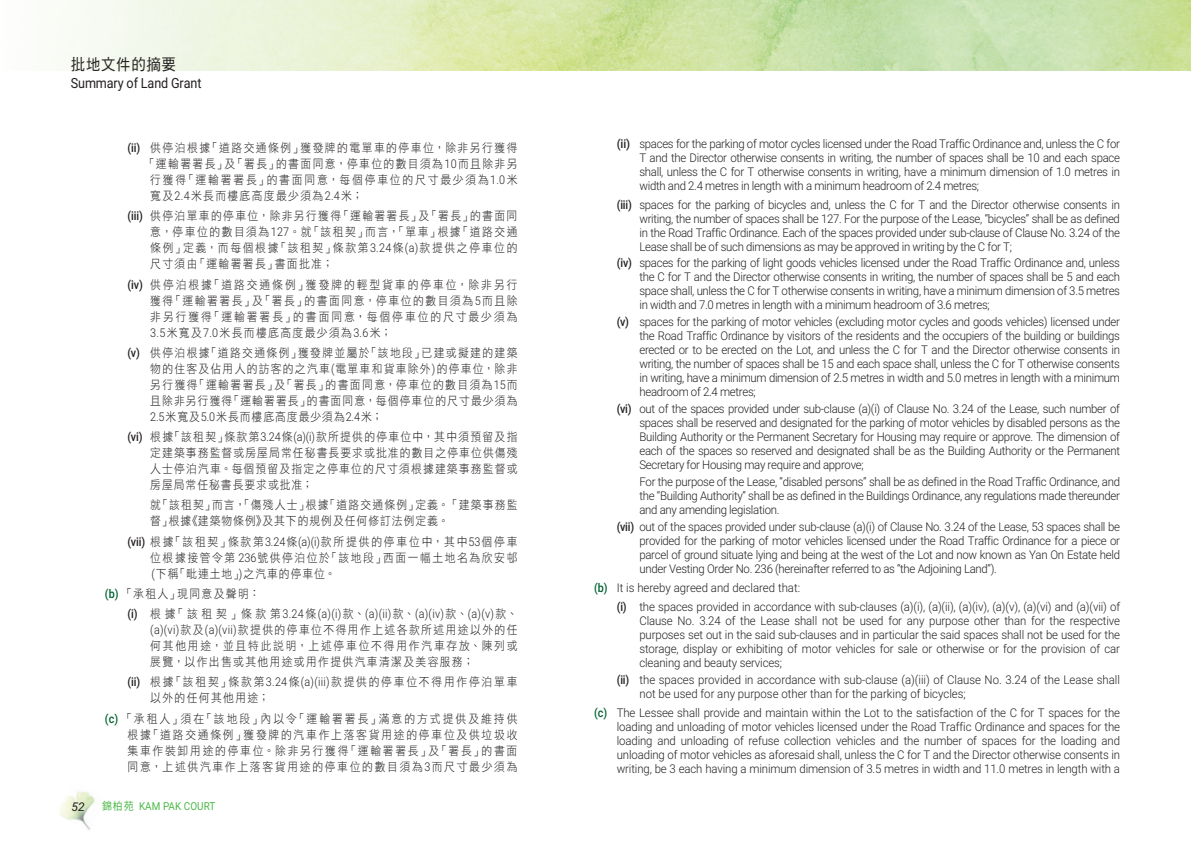
<style>
.page{position:relative;width:1191px;height:842px;background:#fff}
.page>*{position:absolute;margin:0;border:0;box-sizing:border-box;transform-origin:0 0}
.Running_Head_Left{font:16px "DF Hei HK W5";letter-spacing:.05em;color:#231f20;scale:.9 1}
.Running_Head_Left-2{font:14px "Roboto";letter-spacing:-.01em;color:#231f20;scale:.9 1}
._03_Body_Text_E{font:300 12px/14px "Roboto";letter-spacing:-.025em;color:#231f20;text-align:justify;scale:.95 1}
._03_Body_Text_C{font:12px/16px "DF Hei HK W3";letter-spacing:.125em;color:#231f20;text-align:justify;scale:.9 1}
._03_Body_Text_E-2{font:300 12px/14px "Roboto";color:#231f20;scale:.95 1}
._03_Body_Text_C-2{font:12px/16px "DF Hei HK W3";letter-spacing:.09em;color:#231f20;scale:.9 1}
._03_Body_Text_C-3{font:12px/16px "DF Hei HK W3";letter-spacing:.16em;color:#231f20;scale:.9 1}
._03_Body_Text_C-4{font:12px "DF Hei HK W3";letter-spacing:.165em;color:#231f20;scale:.9 1}
.t1{font:italic 12px "Roboto";color:#231f20}
.t2{font:11px "Roboto";letter-spacing:.005em;color:#4cb848;scale:.9 1}
.s1{font-family:"Roboto";font-weight:500}
.s2{font-family:"Roboto";font-weight:300}
.s3{font-family:"Roboto";font-weight:500;color:#006131}
.s4{font-family:"Noto Sans CJ Ktc"}
.s5{font-weight:500}
.s6{font-weight:500;color:#006131}
</style>
<div class="page">
<img style="left:56px;top:0;width:1135px;height:71px">
<img style="left:60px;top:791px;width:35px;height:39px">
<p class="Running_Head_Left" style="left:71px;top:56px;width:118px">批地文件的摘要</p>
<p class="Running_Head_Left-2" style="left:71px;top:74px;width:147px">Summary of Land Grant</p>
<p class="_03_Body_Text_C" style="left:128px;top:140px;width:435px"><span class="s1">(ii)</span> 供停泊根據 「道路交通條例」獲發牌的電單車的停車位，除非另行獲得</p>
<p class="_03_Body_Text_C" style="left:145px;top:156px;width:415px">「運輸署署長」及 「署長」的書面同意，停車位的數目須為<span class="s2">10</span>而且除非另</p>
<p class="_03_Body_Text_C-4" style="left:150px;top:173px;width:409px">行獲得 「運輸署署長」的書面同意，每個停車位的尺寸最少須為<span class="s2">1.0</span>米</p>
<p class="_03_Body_Text_C" style="left:150px;top:188px;width:238px">寬及<span class="s2">2.4</span>米長而樓底高度最少須為<span class="s2">2.4</span>米；</p>
<p class="_03_Body_Text_C" style="left:150px;top:208px;width:409px;text-indent:-23px"><span class="s1">(iii)</span> 供停泊單車的停車位，除非另行獲得 「運輸署署長」及 「署長」的書面同意，停車位的數目須為<span class="s2">127</span>。就 「該租契」而言，「單車」根據 「道路交通條例」定義，而每個根據 「該租契」條款第<span class="s2">3.24</span>條<span class="s2">(a)</span>款提供之停車位的尺寸須由 「運輸署署長」書面批准；</p>
<p class="_03_Body_Text_C" style="left:150px;top:276px;width:409px;text-indent:-23px"><span class="s1">(iv)</span> 供停泊根據 「道路交通條例」獲發牌的輕型貨車的停車位，除非另行獲得 「運輸署署長」及 「署長」的書面同意，停車位的數目須為<span class="s2">5</span>而且除非另行獲得 「運輸署署長」的書面同意，每個停車位的尺寸最少須為<span class="s2">3.5</span>米寬及<span class="s2">7.0</span>米長而樓底高度最少須為<span class="s2">3.6</span>米；</p>
<p class="_03_Body_Text_C" style="left:150px;top:344px;width:409px;text-indent:-23px"><span class="s1">(v)</span> 供停泊根據 「道路交通條例」獲發牌並屬於 「該地段」已建或擬建的建築物的住客及佔用人的訪客的之汽車 <span class="s2">(</span>電單車和貨車除外<span class="s2">)</span> 的停車位，除非另行獲得 「運輸署署長」及 「署長」的書面同意，停車位的數目須為<span class="s2">15</span>而且除非另行獲得 「運輸署署長」的書面同意，每個停車位的尺寸最少須為<span class="s2">2.5</span>米寬及<span class="s2">5.0</span>米長而樓底高度最少須為<span class="s2">2.4</span>米；</p>
<p class="_03_Body_Text_C" style="left:150px;top:429px;width:410px;text-indent:-23px"><span class="s1">(vi)</span> 根據 「該租契」條款第<span class="s2">3.24</span>條<span class="s2">(a)(i)</span>款所提供的停車位中，其中須預留及指定建築事務監督或房屋局常任秘書長要求或批准的數目之停車位供傷殘人士停泊汽車。每個預留及指定之停車位的尺寸須根據建築事務監督或房屋局常任秘書長要求或批准；</p>
<p class="_03_Body_Text_C-2" style="left:150px;top:497px;width:409px">就 「該租契」而言，「傷殘人士」根據 「道路交通條例」定義。 「建築事務監督」根據《建築物條例》及其下的規例及任何修訂法例定義。</p>
<p class="_03_Body_Text_C" style="left:150px;top:533px;width:409px;text-indent:-23px"><span class="s1">(vii)</span> 根據 「該租契」條款第<span class="s2">3.24</span>條<span class="s2">(a)(i)</span>款所提供的停車位中，其中<span class="s2">53</span>個停車位根據接管令第 <span class="s2">236</span>號供停泊位於 「該地段」西面一幅土地名為欣安邨<span class="s2">(</span>下稱 「毗連土地」<span class="s2">)</span> 之汽車的停車位。</p>
<p class="_03_Body_Text_C" style="left:105px;top:585px;width:174px"><span class="s3">(b)</span> 「承租人」現同意及聲明：</p>
<p class="_03_Body_Text_C" style="left:150px;top:606px;width:409px;text-indent:-23px"><span class="s1">(i)</span> 根據 「該租契」條款第<span class="s2">3.24</span>條<span class="s2">(a)(i)</span>款、<span class="s2">(a)(ii)</span>款、<span class="s2">(a)(iv)</span>款、<span class="s2">(a)(v)</span>款、<span class="s2">(a)(vi)</span>款及<span class="s2">(a)(vii)</span>款提供的停車位不得用作上述各款所述用途以外的任何其他用途，並且特此說明，上述停車位不得用作汽車存放、陳列或展覽，以作出售或其他用途或用作提供汽車清潔及美容服務；</p>
<p class="_03_Body_Text_C-3" style="left:150px;top:674px;width:409px;text-indent:-23px"><span class="s1">(ii)</span> 根據 「該租契」條款第<span class="s2">3.24</span>條<span class="s2">(a)(iii)</span>款提供的停車位不得用作停泊單車以外的任何其他用途；</p>
<p class="_03_Body_Text_C" style="left:128px;top:710px;width:435px;text-indent:-23px"><span class="s3">(c)</span> 「承租人」須在 「該地段」內以令 「運輸署署長」滿意的方式提供及維持供根據 「道路交通條例」獲發牌的汽車作上落客貨用途的停車位及供垃圾收集車作裝卸用途的停車位。除非另行獲得 「運輸署署長」及 「署長」的書面同意，上述供汽車作上落客貨用途的停車位的數目須為<span class="s2">3</span>而尺寸最少須為</p>
<p class="t1" style="left:72px;top:798px;width:15px">52</p>
<p class="t2" style="left:102px;top:798px;width:127px"><span class="s4">錦柏苑</span> KAM PAK COURT</p>
<p class="_03_Body_Text_E" style="left:639px;top:137px;width:507px;text-indent:-23px"><span class="s5">(ii)</span> spaces for the parking of motor cycles licensed under the Road Traffic Ordinance and, unless the C for T and the Director otherwise consents in writing, the number of spaces shall be 10 and each space shall, unless the C for T otherwise consents in writing, have a minimum dimension of 1.0 metres in width and 2.4 metres in length with a minimum headroom of 2.4 metres;</p>
<p class="_03_Body_Text_E" style="left:639px;top:197px;width:507px;text-indent:-23px"><span class="s5">(iii)</span> spaces for the parking of bicycles and, unless the C for T and the Director otherwise consents in writing, the number of spaces shall be 127. For the purpose of the Lease, “bicycles” shall be as defined in the Road Traffic Ordinance. Each of the spaces provided under sub-clause of Clause No. 3.24 of the Lease shall be of such dimensions as may be approved in writing by the C for T;</p>
<p class="_03_Body_Text_E" style="left:639px;top:256px;width:507px;text-indent:-23px"><span class="s5">(iv)</span> spaces for the parking of light goods vehicles licensed under the Road Traffic Ordinance and, unless the C for T and the Director otherwise consents in writing, the number of spaces shall be 5 and each space shall, unless the C for T otherwise consents in writing, have a minimum dimension of 3.5 metres in width and 7.0 metres in length with a minimum headroom of 3.6 metres;</p>
<p class="_03_Body_Text_E" style="left:639px;top:314px;width:507px;text-indent:-23px"><span class="s5">(v)</span> spaces for the parking of motor vehicles (excluding motor cycles and goods vehicles) licensed under the Road Traffic Ordinance by visitors of the residents and the occupiers of the building or buildings erected or to be erected on the Lot, and unless the C for T and the Director otherwise consents in writing, the number of spaces shall be 15 and each space shall, unless the C for T otherwise consents in writing, have a minimum dimension of 2.5 metres in width and 5.0 metres in length with a minimum headroom of 2.4 metres;</p>
<p class="_03_Body_Text_E" style="left:639px;top:401px;width:507px;text-indent:-23px"><span class="s5">(vi)</span> out of the spaces provided under sub-clause (a)(i) of Clause No. 3.24 of the Lease, such number of spaces shall be reserved and designated for the parking of motor vehicles by disabled persons as the Building Authority or the Permanent Secretary for Housing may require or approve. The dimension of each of the spaces so reserved and designated shall be as the Building Authority or the Permanent Secretary for Housing may require and approve;</p>
<p class="_03_Body_Text_E" style="left:639px;top:474px;width:507px">For the purpose of the Lease, “disabled persons” shall be as defined in the Road Traffic Ordinance, and the “Building Authority” shall be as defined in the Buildings Ordinance, any regulations made thereunder and any amending legislation.</p>
<p class="_03_Body_Text_E" style="left:639px;top:519px;width:507px;text-indent:-23px"><span class="s5">(vii)</span> out of the spaces provided under sub-clause (a)(i) of Clause No. 3.24 of the Lease, 53 spaces shall be provided for the parking of motor vehicles licensed under the Road Traffic Ordinance for a piece or parcel of ground situate lying and being at the west of the Lot and now known as Yan On Estate held under Vesting Order No. 236 (hereinafter referred to as “the Adjoining Land”).</p>
<p class="_03_Body_Text_E-2" style="left:594px;top:581px;width:218px"><span class="s6">(b)</span> It is hereby agreed and declared that:</p>
<p class="_03_Body_Text_E" style="left:639px;top:599px;width:507px;text-indent:-23px"><span class="s5">(i)</span> the spaces provided in accordance with sub-clauses (a)(i), (a)(ii), (a)(iv), (a)(v), (a)(vi) and (a)(vii) of Clause No. 3.24 of the Lease shall not be used for any purpose other than for the respective purposes set out in the said sub-clauses and in particular the said spaces shall not be used for the storage, display or exhibiting of motor vehicles for sale or otherwise or for the provision of car cleaning and beauty services;</p>
<p class="_03_Body_Text_E-2" style="left:639px;top:672px;width:507px;text-indent:-23px"><span class="s5">(ii)</span> the spaces provided in accordance with sub-clause (a)(iii) of Clause No. 3.24 of the Lease shall not be used for any purpose other than for the parking of bicycles;</p>
<p class="_03_Body_Text_E" style="left:617px;top:705px;width:531px;text-indent:-23px"><span class="s6">(c)</span> The Lessee shall provide and maintain within the Lot to the satisfaction of the C for T spaces for the loading and unloading of motor vehicles licensed under the Road Traffic Ordinance and spaces for the loading and unloading of refuse collection vehicles and the number of spaces for the loading and unloading of motor vehicles as aforesaid shall, unless the C for T and the Director otherwise consents in writing, be 3 each having a minimum dimension of 3.5 metres in width and 11.0 metres in length with a</p>
</div>
